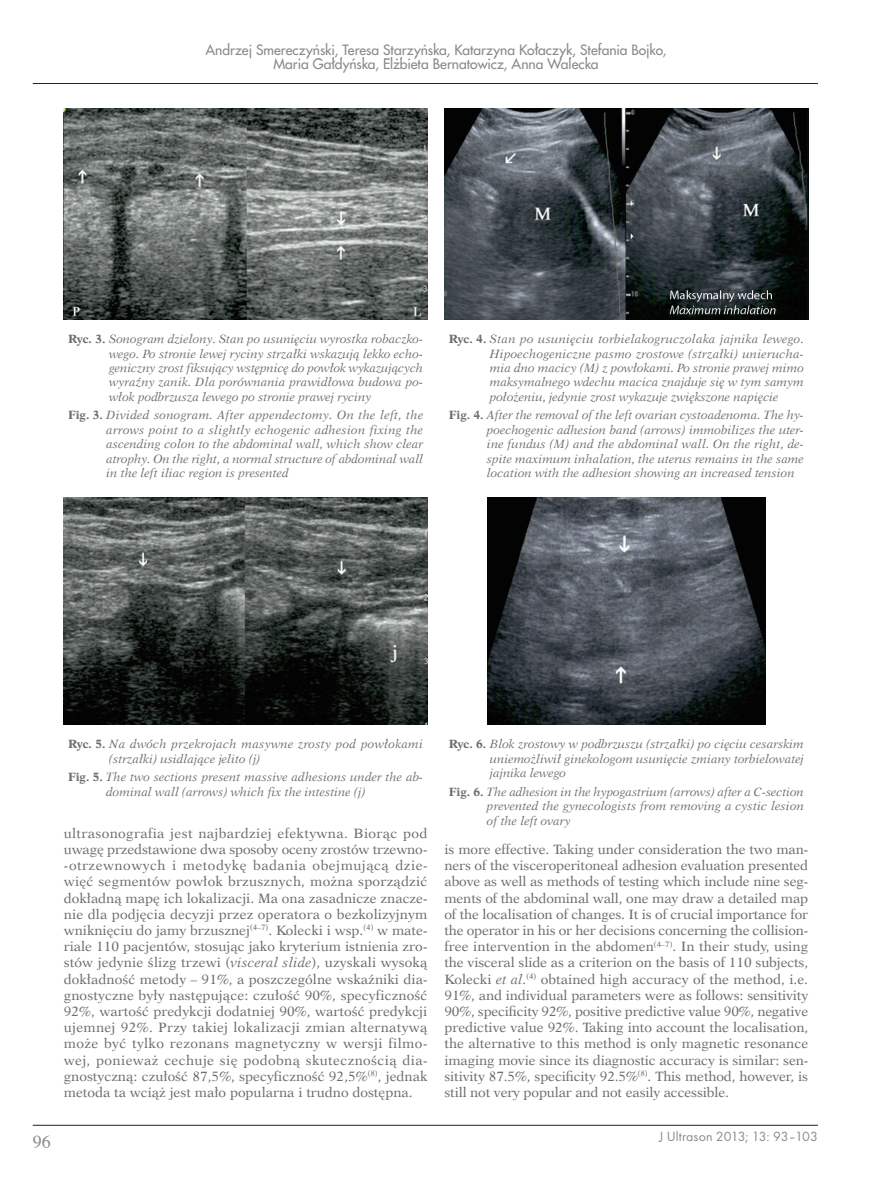
<style>
.page{position:relative;width:872px;height:1191px;background:#fff}
.page>*{position:absolute;margin:0;border:0;box-sizing:border-box;transform-origin:0 0}
.t1{font:18px "Times";color:#888a8d}
.t2{font:13.8px/14.4px "Futura Regular PL";color:#888a8d;text-align:center}
.t3{font:13.8px "Pfutura";color:#888a8d}
.t4{font:13.5px/16.2px "Dutch 823 EU";letter-spacing:-.005em;color:#6c6d70;text-align:justify}
.t5{font:italic 12px/14.4px "Dutch 823 EU";color:#6c6d70;text-align:justify}
.t6{font:italic 12px/14.4px "Dutch 823 EU";letter-spacing:.025em;color:#6c6d70}
.s1{font-weight:700;font-style:normal}
.s2{font-style:italic}
</style>
<div class="page">
<hr style="left:33px;top:1125px;width:785px;height:1px;background:#231f20">
<hr style="left:33px;top:83px;width:785px;height:1px;background:#231f20">
<hr style="left:276px;top:57px;width:131px;height:1px;background:#888a8d">
<img style="left:487px;top:497px;width:278px;height:227px">
<img style="left:64px;top:497px;width:363px;height:227px">
<img style="left:64px;top:108px;width:363px;height:211px">
<img style="left:444px;top:108px;width:364px;height:211px">
<p class="t2" style="left:205px;top:43px;width:462px">Andrzej Smerecz ƒski Teresa Starz ƒska Katarz na Kołacz k Stefania Bojko,<br>Maria Gałdyƒska, El˝bieta Bernatowicz, Anna Walecka</p>
<p class="t2" style="left:306px;top:43px;width:8px">y</p>
<p class="t2" style="left:334px;top:43px;width:6px">,</p>
<p class="t2" style="left:414px;top:43px;width:8px">y</p>
<p class="t2" style="left:446px;top:43px;width:6px">,</p>
<p class="t2" style="left:493px;top:43px;width:8px">y</p>
<p class="t2" style="left:559px;top:43px;width:18px">y ,</p>
<p class="t5" style="left:109px;top:331px;width:316px;text-indent:-41px"><span class="s1">Ryc. 3.</span> Sonogram dzielony. Stan po usunięciu wyrostka robaczko&shy;wego. Po stronie lewej ryciny strzałki wskazują lekko echo&shy;geniczny zrost fiksujący wstępnicę do powłok wykazujących wyraźny zanik. Dla porównania prawidłowa budowa po&shy;włok podbrzusza lewego po stronie prawej ryciny</p>
<p class="t5" style="left:106px;top:408px;width:318px;text-indent:-38px"><span class="s1">Fig. 3.</span> Divided sonogram. After appendectomy. On the left, the arrows point to a slightly echogenic adhesion fixing the ascending colon to the abdominal wall, which show clear atrophy. On the right, a normal structure of abdominal wall in the left iliac region is presented</p>
<p class="t5" style="left:490px;top:331px;width:316px;text-indent:-41px"><span class="s1">Ryc. 4.</span> Stan po usunięciu torbielakogruczolaka jajnika lewego.<br>Hipoechogeniczne pasmo zrostowe (strzałki) unierucha&shy;mia dno macicy (M) z powłokami. Po stronie prawej mimo maksymalnego wdechu macica znajduje się w tym samym położeniu, jedynie zrost wykazuje zwiększone napięcie</p>
<p class="t5" style="left:487px;top:408px;width:318px;text-indent:-38px"><span class="s1">Fig. 4.</span> After the removal of the left ovarian cystoadenoma. The hy&shy;poechogenic adhesion band (arrows) immobilizes the uter&shy;ine fundus (M) and the abdominal wall. On the right, de&shy;spite maximum inhalation, the uterus remains in the same location with the adhesion showing an increased tension</p>
<p class="t6" style="left:109px;top:736px;width:316px;text-indent:-41px"><span class="s1">Ryc. 5.</span> Na dwóch przekrojach masywne zrosty pod powłokami (strzałki) usidlające jelito (j)</p>
<p class="t5" style="left:106px;top:770px;width:318px;text-indent:-38px"><span class="s1">Fig. 5.</span> The two sections present massive adhesions under the ab&shy;dominal wall (arrows) which fix the intestine (j)</p>
<p class="t4" style="left:64px;top:824px;width:365px">ultrasonografia jest najbardziej efektywna. Biorąc pod uwagę przedstawione dwa sposoby oceny zrostów trzewno--otrzewnowych i metodykę badania obejmującą dzie&shy;więć segmentów powłok brzusznych, można sporządzić dokładną mapę ich lokalizacji. Ma ona zasadnicze znacze&shy;nie dla podjęcia decyzji przez operatora o bezkolizyjnym wniknięciu do jamy brzusznej<sup>(4–7)</sup>. Kolecki i wsp.<sup>(4)</sup> w mate&shy;riale 110 pacjentów, stosując jako kryterium istnienia zro&shy;stów jedynie ślizg trzewi (<span class="s2">visceral slide</span>), uzyskali wysoką dokładność metody – 91%, a poszczególne wskaźniki dia&shy;gnostyczne były następujące: czułość 90%, specyficzność 92%, wartość predykcji dodatniej 90%, wartość predykcji ujemnej 92%. Przy takiej lokalizacji zmian alternatywą może być tylko rezonans magnetyczny w wersji filmo&shy;wej, ponieważ cechuje się podobną skutecznością dia&shy;gnostyczną: czułość 87,5%, specyficzność 92,5%<sup>(8)</sup>, jednak metoda ta wciąż jest mało popularna i trudno dostępna.</p>
<p class="t5" style="left:490px;top:736px;width:316px;text-indent:-41px"><span class="s1">Ryc. 6.</span> Blok zrostowy w podbrzuszu (strzałki) po cięciu cesarskim uniemożliwił ginekologom usunięcie zmiany torbielowatej jajnika lewego</p>
<p class="t5" style="left:487px;top:784px;width:318px;text-indent:-38px"><span class="s1">Fig. 6.</span> The adhesion in the hypogastrium (arrows) after a C-section prevented the gynecologists from removing a cystic lesion of the left ovary</p>
<p class="t4" style="left:444px;top:841px;width:365px">is more effective. Taking under consideration the two man&shy;ners of the visceroperitoneal adhesion evaluation presented above as well as methods of testing which include nine seg&shy;ments of the abdominal wall, one may draw a detailed map of the localisation of changes. It is of crucial importance for the operator in his or her decisions concerning the collision&shy;free intervention in the abdomen<sup>(4–7)</sup>. In their study, using the visceral slide as a criterion on the basis of 110 subjects, Kolecki <span class="s2">et al.</span><sup>(4)</sup> obtained high accuracy of the method, i.e.<br>91%, and individual parameters were as follows: sensitivity 90%, specificity 92%, positive predictive value 90%, negative predictive value 92%. Taking into account the localisation, the alternative to this method is only magnetic resonance imaging movie since its diagnostic accuracy is similar: sen&shy;sitivity 87.5%, specificity 92.5%<sup>(8)</sup>. This method, however, is still not very popular and not easily accessible.</p>
<h1 class="t1" style="left:33px;top:1134px;width:19px">96</h1>
<p class="t3" style="left:659px;top:1130px;width:160px">J Ultrason 2013; 13: 93–103</p>
</div>
